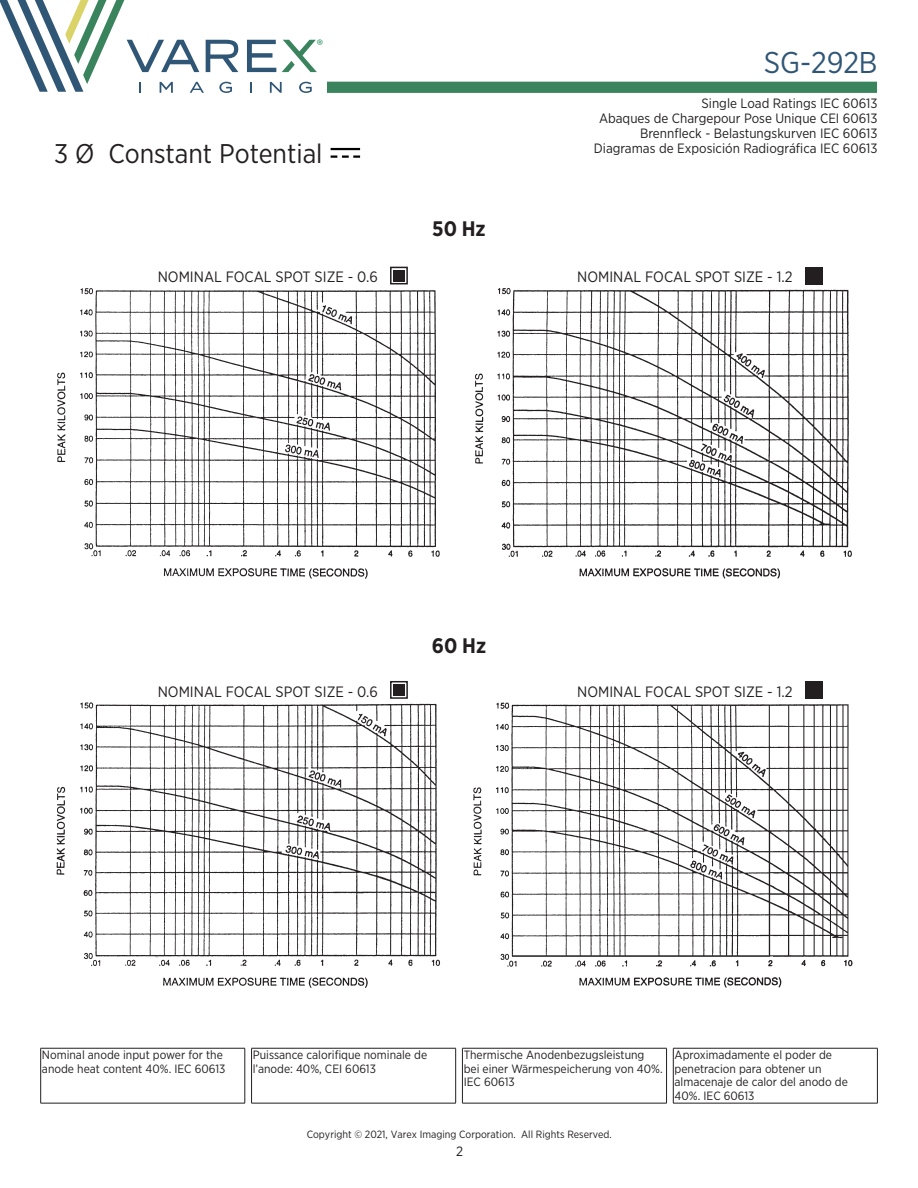
<style>
.page{position:relative;width:918px;height:1188px;background:#fff}
.page>*{position:absolute;margin:0;border:0;box-sizing:border-box;transform-origin:0 0}
.t1{font:30px "Gotham Narrow";color:#305676}
.t2{font:27px "Gotham Narrow";color:#231f20}
.t3{font:700 21px "Gotham Narrow";color:#231f20}
.t4{font:15px "Gotham Narrow";color:#231f20}
.t5{font:13.5px "Gotham Narrow";color:#231f20}
.t6{font:12.3px "Neutraface Text Book Alt";color:#0a8348}
.t7{font:12px/13.5px "Gotham Narrow";color:#231f20}
.t8{font:10.5px "Gotham Narrow";color:#231f20}
</style>
<div class="page">
<div style="left:327px;top:82px;width:550px;height:11px;background:#39835d"></div>
<svg style="left:0;top:0;width:317px;height:93px"></svg>
<hr style="left:331px;top:148px;width:29px;height:2px;background:#000">
<svg style="left:331px;top:155px;width:29px;height:3px"></svg>
<div style="left:805px;top:267px;width:18px;height:17px;background:#231f20"></div>
<div style="left:805px;top:681px;width:18px;height:18px;background:#231f20"></div>
<div style="left:390px;top:267px;width:18px;height:17px;border:2px solid #231f20"></div>
<div style="left:393px;top:270px;width:12px;height:11px;background:#231f20"></div>
<div style="left:390px;top:681px;width:18px;height:18px;border:2px solid #231f20"></div>
<div style="left:393px;top:684px;width:12px;height:11px;background:#231f20"></div>
<img style="left:57px;top:282px;width:795px;height:297px">
<img style="left:56px;top:693px;width:797px;height:295px">
<hr style="left:40px;top:1048px;width:205px;height:1px;background:#231f20">
<hr style="left:40px;top:1048px;width:1px;height:55px;background:#231f20">
<hr style="left:245px;top:1048px;width:1px;height:55px;background:#231f20">
<hr style="left:251px;top:1048px;width:205px;height:1px;background:#231f20">
<hr style="left:251px;top:1048px;width:1px;height:55px;background:#231f20">
<hr style="left:455px;top:1048px;width:1px;height:55px;background:#231f20">
<hr style="left:462px;top:1048px;width:205px;height:1px;background:#231f20">
<hr style="left:462px;top:1048px;width:1px;height:55px;background:#231f20">
<hr style="left:666px;top:1048px;width:1px;height:55px;background:#231f20">
<hr style="left:673px;top:1048px;width:205px;height:1px;background:#231f20">
<hr style="left:673px;top:1048px;width:1px;height:55px;background:#231f20">
<hr style="left:877px;top:1048px;width:1px;height:55px;background:#231f20">
<hr style="left:40px;top:1103px;width:205px;height:1px;background:#231f20">
<hr style="left:251px;top:1103px;width:205px;height:1px;background:#231f20">
<hr style="left:462px;top:1103px;width:205px;height:1px;background:#231f20">
<hr style="left:673px;top:1103px;width:205px;height:1px;background:#231f20">
<p class="t6" style="left:317px;top:36px;width:8px">®</p>
<p class="t2" style="left:54px;top:137px;width:270px">3 Ø Constant Potential</p>
<p class="t4" style="left:158px;top:267px;width:222px">NOMINAL FOCAL SPOT SIZE - 0.6</p>
<p class="t3" style="left:432px;top:215px;width:55px">50 Hz</p>
<h1 class="t1" style="left:764px;top:44px;width:115px">SG-292B</h1>
<p class="t5" style="left:702px;top:95px;width:177px">Single Load Ratings IEC 60613</p>
<p class="t5" style="left:599px;top:110px;width:280px">Abaques de Chargepour Pose Unique CEI 60613</p>
<p class="t5" style="left:640px;top:125px;width:239px">Brennfleck - Belastungskurven IEC 60613</p>
<p class="t5" style="left:594px;top:140px;width:285px">Diagramas de Exposición Radiográfica IEC 60613</p>
<p class="t4" style="left:577px;top:267px;width:217px">NOMINAL FOCAL SPOT SIZE - 1.2</p>
<p class="t4" style="left:158px;top:682px;width:222px">NOMINAL FOCAL SPOT SIZE - 0.6</p>
<p class="t3" style="left:432px;top:632px;width:56px">60 Hz</p>
<p class="t4" style="left:577px;top:682px;width:217px">NOMINAL FOCAL SPOT SIZE - 1.2</p>
<p class="t7" style="left:42px;top:1048px;width:185px">Nominal anode input power for the anode heat content 40%. IEC 60613</p>
<p class="t7" style="left:253px;top:1048px;width:176px">Puissance calorifique nominale de l’anode: 40%, CEI 60613</p>
<p class="t7" style="left:464px;top:1048px;width:201px">Thermische Anodenbezugsleistung bei einer Wärmespeicherung von 40%.<br>IEC 60613</p>
<p class="t7" style="left:675px;top:1048px;width:175px">Aproximadamente el poder de penetracion para obtener un almacenaje de calor del anodo de<br>40%. IEC 60613</p>
<p class="t8" style="left:307px;top:1127px;width:307px">Copyright © 2021, Varex Imaging Corporation. All Rights Reserved.</p>
<p class="t5" style="left:456px;top:1142px;width:9px">2</p>
</div>
